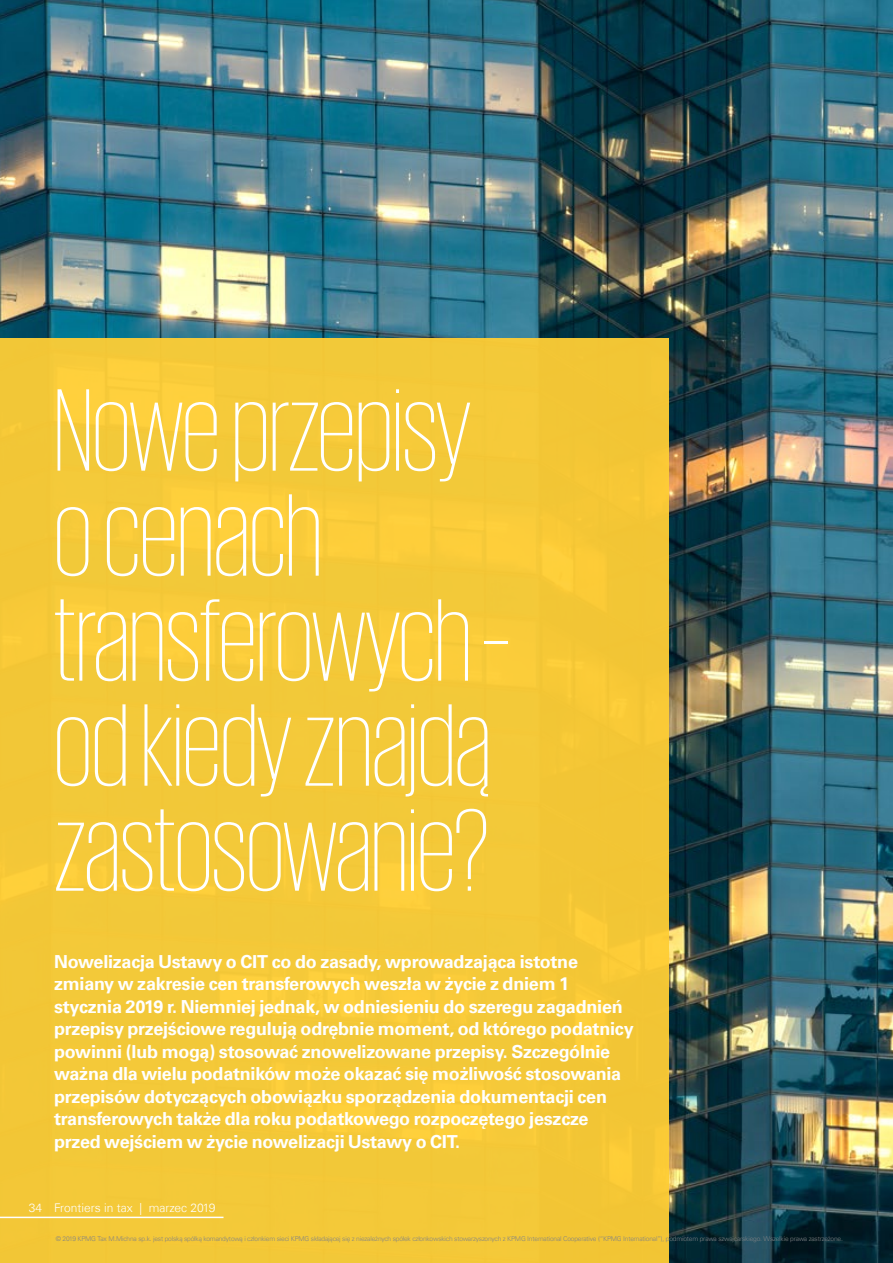
<style>
.page{position:relative;width:893px;height:1263px;background:#fff}
.page>*{position:absolute;margin:0;border:0;box-sizing:border-box;transform-origin:0 0}
.t1{font:200 120px/105px "KPMG";letter-spacing:-.005em;color:#fff}
.t2{font:700 18px/22.5px "Universfor KPMG";letter-spacing:-.015em;color:#fff}
.t3{font:300 12px "Universfor KPMG";color:#fff}
.t4{font:300 6.6px "Universfor KPMG";letter-spacing:-.025em;color:#808285}
</style>
<div class="page">
<img style="left:0;top:0;width:893px;height:1263px">
<div style="left:0;top:338px;width:669px;height:925px;background:#f3c939"></div>
<hr style="left:0;top:1216px;width:224px;height:2px;background:#fff">
<h1 class="t1" style="left:54px;top:375px;width:457px">Nowe przepisy ocenach transferowych – od kiedy znajdą zastosowanie?</h1>
<p class="t2" style="left:54px;top:950px;width:581px">Nowelizacja Ustawy o CIT co do zasady, wprowadzająca istotne zmiany w zakresie cen transferowych weszła w życie z dniem 1 stycznia 2019 r. Niemniej jednak, w odniesieniu do szeregu zagadnień przepisy przejściowe regulują odrębnie moment, od którego podatnicy powinni (lub mogą) stosować znowelizowane przepisy. Szczególnie ważna dla wielu podatników może okazać się możliwość stosowania przepisów dotyczących obowiązku sporządzenia dokumentacji cen transferowych także dla roku podatkowego rozpoczętego jeszcze przed wejściem w życie nowelizacji Ustawy o CIT.</p>
<p class="t3" style="left:29px;top:1200px;width:188px">34 Frontiers in tax | marzec 2019</p>
<p class="t4" style="left:56px;top:1234px;width:788px">© 2019 KPMG Tax M.Michna sp.k. jest polską spółką komandytową i członkiem sieci KPMG składającej się z niezależnych spółek członkowskich stowarzyszonych z KPMG International Cooperative (“KPMG International”), podmiotem prawa szwajcarskiego. Wszelkie prawa zastrzeżone.</p>
</div>
